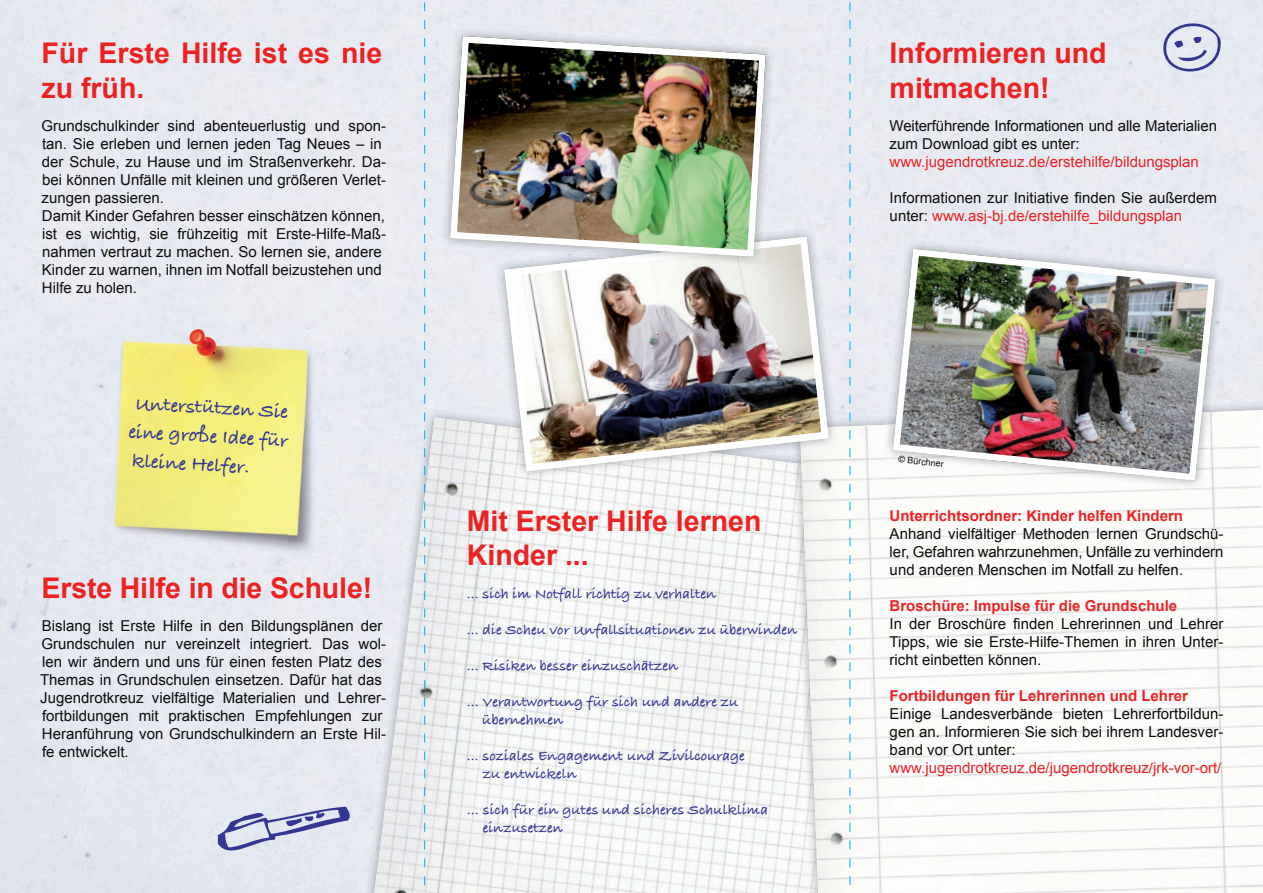
<style>
.page{position:relative;width:1263px;height:893px;background:#fff}
.page>*{position:absolute;margin:0;border:0;box-sizing:border-box;transform-origin:0 0}
.t1{font:700 28.5px/34.2px "Arial";color:#ec2223}
.t2{font:20.1px/28.7px "Bradley Hand ITCTT Bold";color:#343694;text-align:justify}
.t3{font:15px/18px "Arial";color:#0e0d0b}
.t4{font:15px/18px "Bradley Hand ITCTT Bold";color:#343694}
.t5{font:700 15px "Arial";color:#ec2223}
.t6{font:15px "Arial";color:#ec2223}
.t7{font:9px "Arial";color:#0e0d0b}
.s1{color:#ec2223}
</style>
<div class="page">
<svg style="left:1160px;top:14px;width:66px;height:68px;background:#cdd0e4"></svg>
<img style="left:420px;top:407px;width:73px;height:10px">
<img style="left:374px;top:417px;width:418px;height:476px">
<img style="left:836px;top:400px;width:427px;height:10px">
<img style="left:792px;top:471px;width:9px;height:422px">
<img style="left:801px;top:410px;width:462px;height:483px">
<img style="left:493px;top:226px;width:343px;height:226px">
<img style="left:512px;top:471px;width:233px;height:11px">
<img style="left:828px;top:417px;width:9px;height:35px">
<img style="left:828px;top:427px;width:11px;height:24px">
<img style="left:504px;top:237px;width:324px;height:234px">
<div style="left:886px;top:238px;width:340px;height:177px;background:#e7eaf2"></div>
<img style="left:882px;top:412px;width:330px;height:80px">
<img style="left:889px;top:245px;width:330px;height:239px">
<img style="left:650px;top:260px;width:114px;height:7px">
<img style="left:447px;top:33px;width:322px;height:227px">
<svg style="left:217px;top:807px;width:135px;height:54px;background:#c3c7df"></svg>
<div style="left:292px;top:325px;width:47px;height:247px;background:#e9ebf2"></div>
<div style="left:149px;top:548px;width:143px;height:24px;background:#e7eaf2"></div>
<img style="left:102px;top:325px;width:231px;height:223px">
<svg style="left:849px;top:0;width:1px;height:893px"></svg>
<svg style="left:424px;top:0;width:1px;height:893px"></svg>
<h1 class="t1" style="left:41px;top:37px;width:342px">Für Erste Hilfe ist es nie zu früh.</h1>
<p class="t3" style="left:41px;top:116px;width:346px">Grundschulkinder sind abenteuerlustig und spon&shy;tan. Sie erleben und lernen jeden Tag Neues – in der Schule, zu Hause und im Straßenverkehr. Da&shy;bei können Unfälle mit kleinen und größeren Verlet&shy;zungen passieren.<br>Damit Kinder Gefahren besser einschätzen können, ist es wichtig, sie frühzeitig mit Erste-Hilfe-Maß&shy;nahmen vertraut zu machen. So lernen sie, andere Kinder zu warnen, ihnen im Notfall beizustehen und Hilfe zu holen.</p>
<h2 class="t2" style="left:131px;top:388px;width:161px;rotate:3deg">Unterstützen Sie eine große Idee für kleine Helfer.</h2>
<h1 class="t1" style="left:42px;top:572px;width:332px">Erste Hilfe in die Schule!</h1>
<p class="t3" style="left:40px;top:617px;width:347px">Bislang ist Erste Hilfe in den Bildungsplänen der Grundschulen nur vereinzelt integriert. Das wol&shy;len wir ändern und uns für einen festen Platz des Themas in Grundschulen einsetzen. Dafür hat das Jugendrotkreuz vielfältige Materialien und Lehrer&shy;fortbildungen mit praktischen Empfehlungen zur Heranführung von Grundschulkindern an Erste Hil&shy;fe entwickelt.</p>
<h1 class="t1" style="left:467px;top:504px;width:296px">Mit Erster Hilfe lernen<br>Kinder ...</h1>
<p class="t4" style="left:467px;top:584px;width:251px">... sich im Notfall richtig zu verhalten</p>
<p class="t4" style="left:467px;top:620px;width:332px">... die Scheu vor Unfallsituationen zu überwinden</p>
<p class="t4" style="left:467px;top:656px;width:213px">... Risiken besser einzuschätzen</p>
<p class="t4" style="left:482px;top:692px;width:258px;text-indent:-15px">... Verantwortung für sich und andere zu übernehmen</p>
<p class="t4" style="left:483px;top:746px;width:264px;text-indent:-16px">... soziales Engagement und Zivilcourage zu entwickeln</p>
<p class="t4" style="left:483px;top:800px;width:287px;text-indent:-16px">… sich für ein gutes und sicheres Schulklima einzusetzen</p>
<h1 class="t1" style="left:890px;top:37px;width:218px">Informieren und mitmachen!</h1>
<p class="t3" style="left:890px;top:116px;width:329px">Weiterführende Informationen und alle Materialien zum Download gibt es unter:</p>
<p class="t6" style="left:890px;top:151px;width:311px">www.jugendrotkreuz.de/erstehilfe/bildungsplan</p>
<p class="t3" style="left:890px;top:188px;width:329px">Informationen zur Initiative finden Sie außerdem unter: <span class="s1">www.asj-bj.de/erstehilfe_bildungsplan</span></p>
<p class="t7" style="left:899px;top:453px;width:47px;rotate:6deg">© Bürchner</p>
<p class="t5" style="left:890px;top:505px;width:295px">Unterrichtsordner: Kinder helfen Kindern</p>
<p class="t3" style="left:890px;top:525px;width:335px;text-align:justify">Anhand vielfältiger Methoden lernen Grundschü&shy;ler, Gefahren wahrzunehmen, Unfälle zu verhindern und anderen Menschen im Notfall zu helfen.</p>
<p class="t5" style="left:890px;top:595px;width:289px">Broschüre: Impulse für die Grundschule</p>
<p class="t3" style="left:890px;top:615px;width:335px;text-align:justify">In der Broschüre finden Lehrerinnen und Lehrer Tipps, wie sie Erste-Hilfe-Themen in ihren Unter&shy;richt einbetten können.</p>
<p class="t5" style="left:890px;top:685px;width:300px">Fortbildungen für Lehrerinnen und Lehrer</p>
<p class="t3" style="left:890px;top:705px;width:335px;text-align:justify">Einige Landesverbände bieten Lehrerfortbildun&shy;gen an. Informieren Sie sich bei ihrem Landesver&shy;band vor Ort unter:</p>
<p class="t6" style="left:890px;top:758px;width:333px">www.jugendrotkreuz.de/jugendrotkreuz/jrk-vor-ort/</p>
</div>
